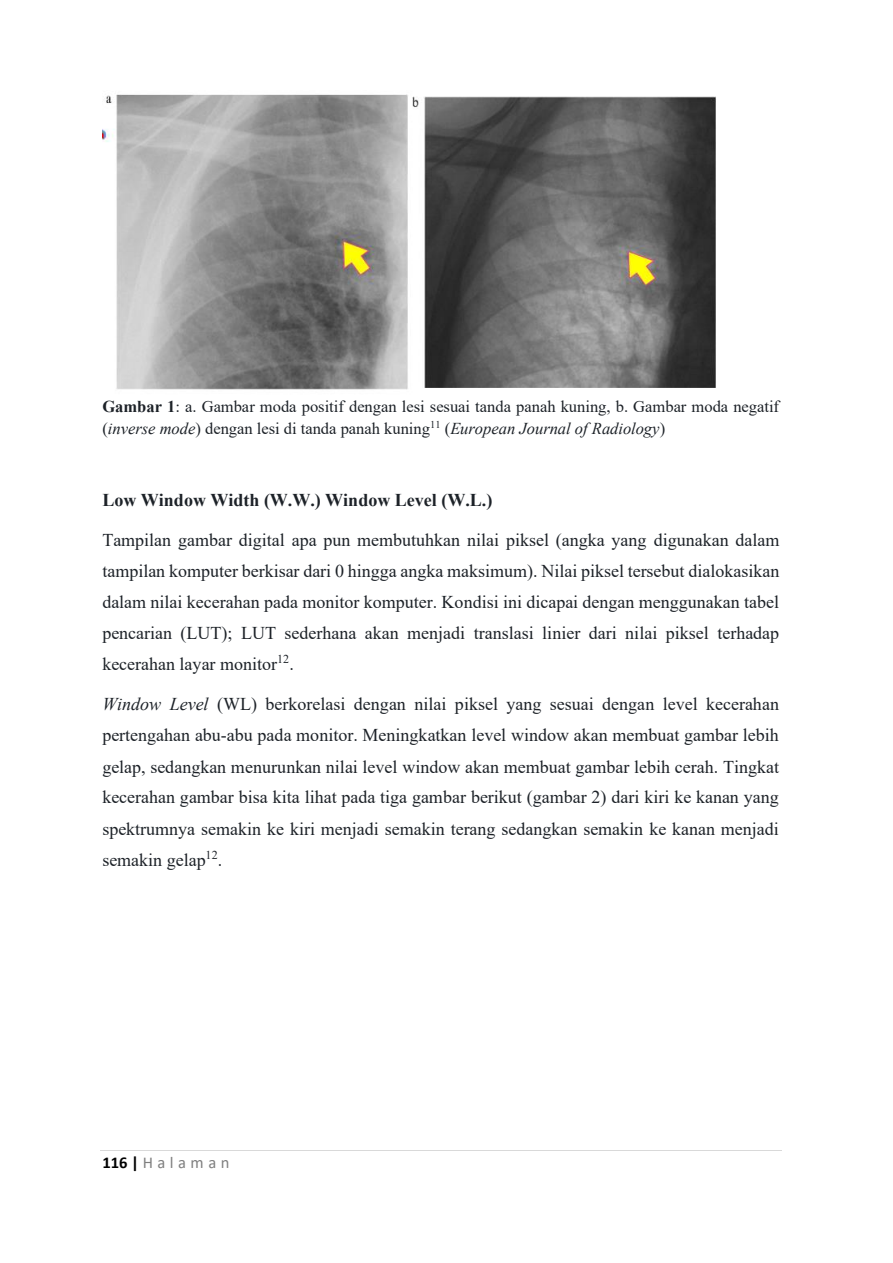
<style>
.page{position:relative;width:893px;height:1263px;background:#fff}
.page>*{position:absolute;margin:0;border:0;box-sizing:border-box;transform-origin:0 0}
.t1{font:18px/31px "Times New Roman";color:#1d2228;text-align:justify}
.t2{font:700 18px "Times New Roman";color:#1d2228}
.t3{font:16.5px/21.8px "Times New Roman";color:#1d2228}
.t4{font:16.5px "Calibri";letter-spacing:.27em;color:#7f7f7f}
.s1{font-weight:700}
.s2{font-style:italic}
.s3{font-weight:700;color:#000}
</style>
<div class="page">
<hr style="left:100px;top:1150px;width:682px;height:1px;background:#d9d9d9">
<img style="left:102px;top:94px;width:614px;height:296px">
<p class="t3" style="left:102px;top:395px;width:678px"><span class="s1">Gambar 1</span>: a. Gambar moda positif dengan lesi sesuai tanda panah kuning, b. Gambar moda negatif (<span class="s2">inverse mode</span>) dengan lesi di tanda panah kuning<sup>11</sup> (<span class="s2">European Journal of Radiology</span>)</p>
<p class="t2" style="left:102px;top:487px;width:391px">Low Window Width (W.W.) Window Level (W.L.)</p>
<p class="t1" style="left:102px;top:524px;width:679px">Tampilan gambar digital apa pun membutuhkan nilai piksel (angka yang digunakan dalam tampilan komputer berkisar dari 0 hingga angka maksimum). Nilai piksel tersebut dialokasikan dalam nilai kecerahan pada monitor komputer. Kondisi ini dicapai dengan menggunakan tabel pencarian (LUT); LUT sederhana akan menjadi translasi linier dari nilai piksel terhadap kecerahan layar monitor<sup>12</sup>.</p>
<p class="t1" style="left:102px;top:688px;width:678px"><span class="s2">Window Level</span> (WL) berkorelasi dengan nilai piksel yang sesuai dengan level kecerahan pertengahan abu-abu pada monitor. Meningkatkan level window akan membuat gambar lebih gelap, sedangkan menurunkan nilai level window akan membuat gambar lebih cerah. Tingkat kecerahan gambar bisa kita lihat pada tiga gambar berikut (gambar 2) dari kiri ke kanan yang spektrumnya semakin ke kiri menjadi semakin terang sedangkan semakin ke kanan menjadi semakin gelap<sup>12</sup>.</p>
<p class="t4" style="left:102px;top:1151px;width:129px"><span class="s3">116|</span> Halaman</p>
</div>
